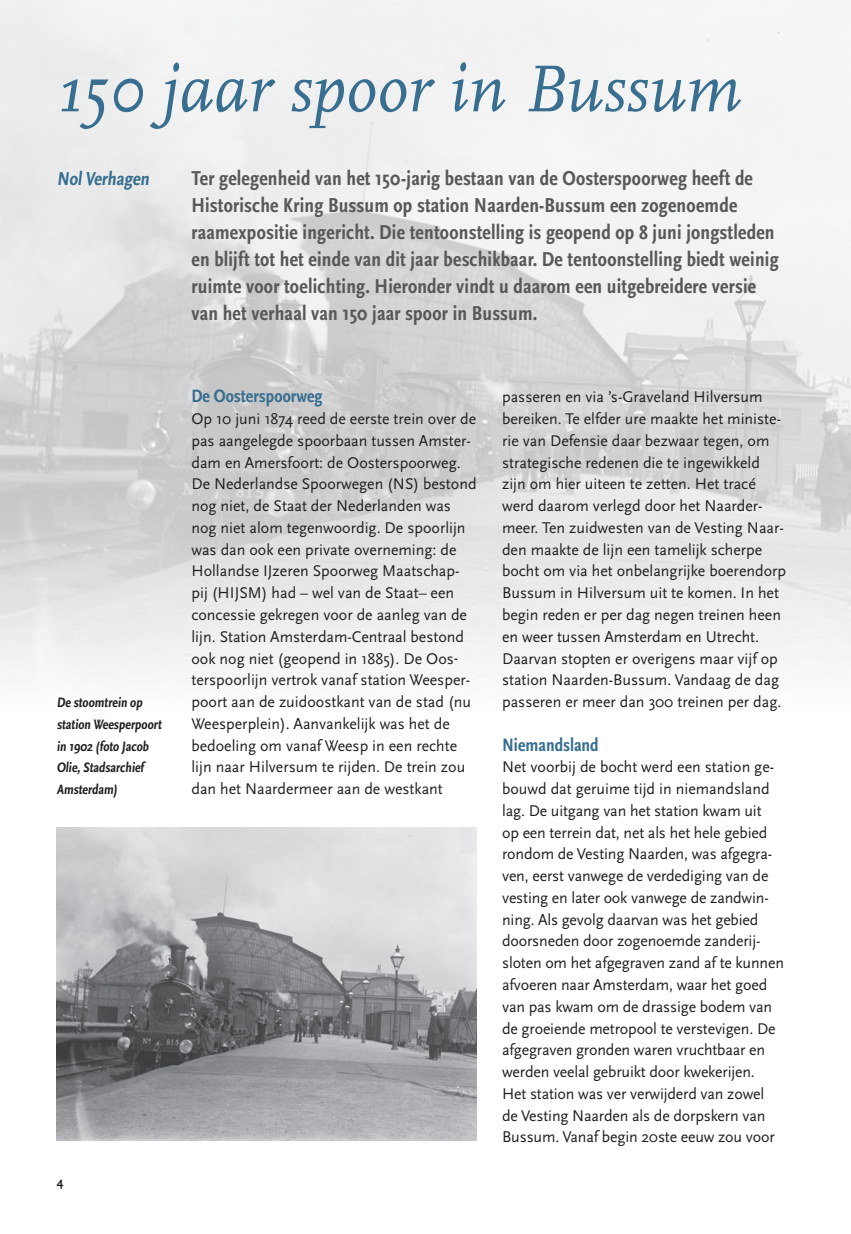
<style>
.page{position:relative;width:851px;height:1234px;background:#fff}
.page>*{position:absolute;margin:0;border:0;box-sizing:border-box;transform-origin:0 0}
.t1{font:italic 69px "Scala Pro";color:#386e8f}
.t2{font:700 condensed 21px/27px "Scala Sans Pro";letter-spacing:.01em;color:#57585a}
.t3{font:700 condensed 19.5px "Scala Sans Pro";color:#386e8f}
.t4{font:700 condensed 18.75px "Scala Sans Pro";color:#386e8f}
.t5{font:16.2px/21.8px "Scala Sans Pro";color:#231f20}
.t6{font:700 condensed 14.25px/21.8px "Scala Sans Pro";color:#231f20}
.t7{font:700 12.75px "Scala Sans Pro";color:#231f20}
</style>
<div class="page">
<img style="left:0;top:0;width:850px;height:692px">
<img style="left:57px;top:827px;width:419px;height:313px">
<h1 class="t1" style="left:57px;top:49px;width:685px">150 jaar spoor in Bussum</h1>
<p class="t3" style="left:57px;top:167px;width:97px">NolVerhagen</p>
<p class="t6" style="left:57px;top:691px;width:108px">De stoomtrein op station Weesperpoort in 1902 (foto Jacob<br>Olie, Stadsarchief<br>Amsterdam)</p>
<p class="t7" style="left:57px;top:1174px;width:8px">4</p>
<p class="t2" style="left:191px;top:164px;width:588px">Ter gelegenheid van het 150-jarig bestaan van de Oosterspoorweg heeft de Historische Kring Bussum op station Naarden-Bussum een zogenoemde raamexpositie ingericht. Die tentoonstelling is geopend op 8 juni jongstleden en blijft tot het einde van dit jaar beschikbaar. De tentoonstelling biedt weinig ruimte voor toelichting. Hieronder vindt u daarom een uitgebreidere versie van het verhaal van 150 jaar spoor in Bussum.</p>
<p class="t4" style="left:191px;top:385px;width:133px">De Oosterspoorweg</p>
<p class="t5" style="left:191px;top:408px;width:286px">Op 10 juni 1874 reed de eerste trein over de pas aangelegde spoorbaan tussen Amster&shy;dam en Amersfoort: de Oosterspoorweg.<br>De Nederlandse Spoorwegen (NS) bestond nog niet, de Staat der Nederlanden was nog niet alom tegenwoordig. De spoorlijn was dan ook een private overneming: de Hollandse IJzeren Spoorweg Maatschap&shy;pij (HIJSM) had – wel van de Staat– een concessie gekregen voor de aanleg van de lijn. Station Amsterdam-Centraal bestond ook nog niet (geopend in 1885). De Oos&shy;terspoorlijn vertrok vanaf station Weesper&shy;poort aan de zuidoostkant van de stad (nu Weesperplein). Aanvankelijk was het de bedoeling om vanaf Weesp in een rechte lijn naar Hilversum te rijden. De trein zou dan het Naardermeer aan de westkant</p>
<p class="t5" style="left:502px;top:386px;width:285px">passeren en via ’s-Graveland Hilversum bereiken. Te elfder ure maakte het ministe&shy;rie van Defensie daar bezwaar tegen, om strategische redenen die te ingewikkeld zijn om hier uiteen te zetten. Het tracé werd daarom verlegd door het Naarder&shy;meer. Ten zuidwesten van de Vesting Naar&shy;den maakte de lijn een tamelijk scherpe bocht om via het onbelangrijke boerendorp Bussum in Hilversum uit te komen. In het begin reden er per dag negen treinen heen en weer tussen Amsterdam en Utrecht.<br>Daarvan stopten er overigens maar vijf op station Naarden-Bussum. Vandaag de dag passeren er meer dan 300 treinen per dag.</p>
<p class="t4" style="left:502px;top:733px;width:98px">Niemandsland</p>
<p class="t5" style="left:502px;top:756px;width:283px">Net voorbij de bocht werd een station ge&shy;bouwd dat geruime tijd in niemandsland lag. De uitgang van het station kwam uit<br>op een terrein dat, net als het hele gebied rondom de Vesting Naarden, was afgegra&shy;ven, eerst vanwege de verdediging van de vesting en later ook vanwege de zandwin&shy;ning. Als gevolg daarvan was het gebied doorsneden door zogenoemde zanderij&shy;sloten om het afgegraven zand af te kunnen afvoeren naar Amsterdam, waar het goed van pas kwam om de drassige bodem van de groeiende metropool te verstevigen. De afgegraven gronden waren vruchtbaar en werden veelal gebruikt door kwekerijen.<br>Het station was ver verwijderd van zowel de Vesting Naarden als de dorpskern van Bussum. Vanaf begin 20ste eeuw zou voor</p>
</div>
